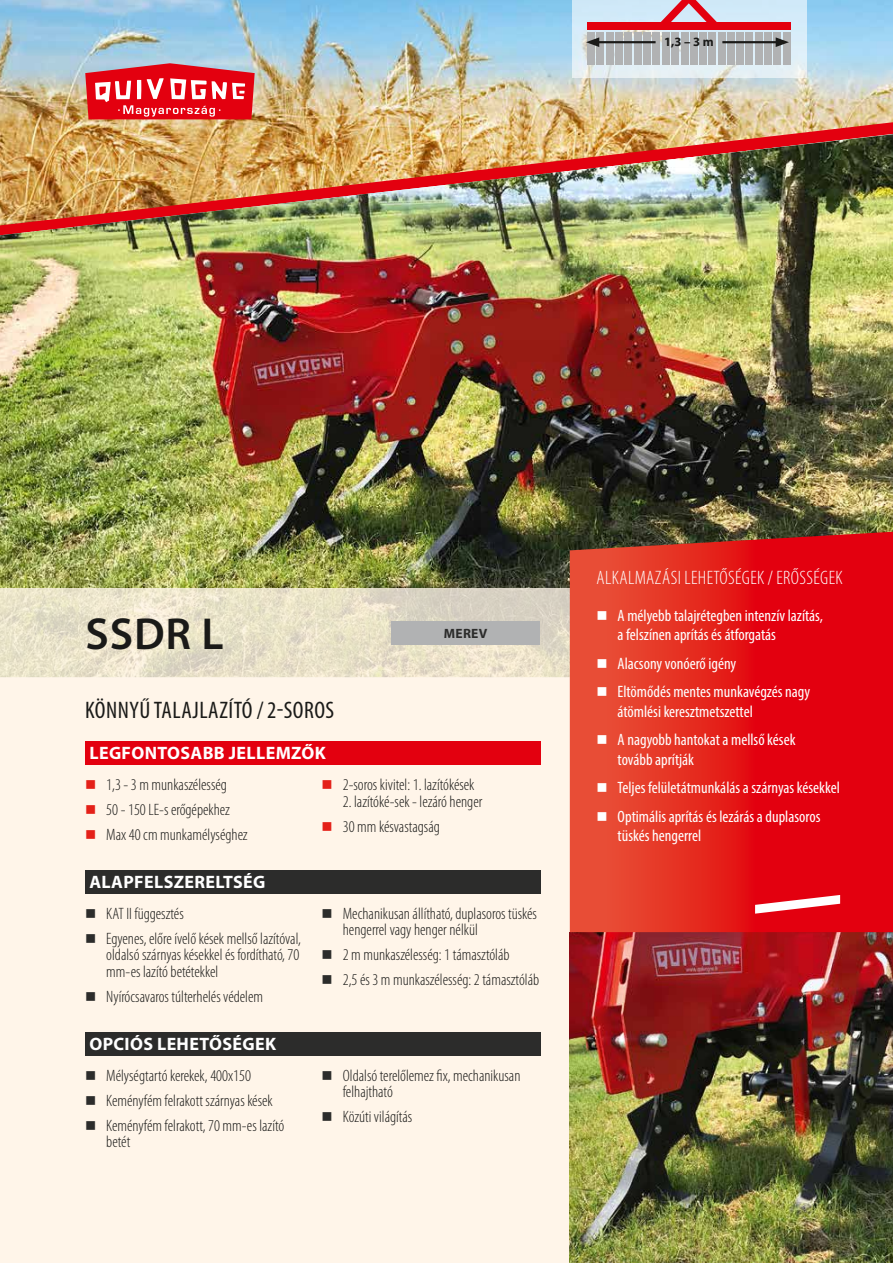
<style>
.page{position:relative;width:893px;height:1263px;background:#fff}
.page>*{position:absolute;margin:0;border:0;box-sizing:border-box;transform-origin:0 0}
.t1{font:600 45px "Myriad Pro";color:#1a1a18}
.t2{font:condensed 24px "Myriad Pro";letter-spacing:.02em;color:#1a1a18}
.t3{font:300 condensed 19.5px "Myriad Pro";letter-spacing:.02em;color:#fff}
.t4{font:700 18px "Myriad Pro";letter-spacing:.02em;color:#fff}
.t5{font:300 condensed 16.5px/25px "Myriad Pro";color:#1a1a18}
.t6{font:condensed 16.5px/28.3px "Myriad Pro";color:#fff}
.t7{font:700 13.5px "Myriad Pro";letter-spacing:.02em;color:#2c2c2b}
.t8{font:700 12.75px "Myriad Pro";color:#1a1a18}
</style>
<div class="page">
<img style="left:0;top:0;width:893px;height:122px">
<div style="left:0;top:678px;width:570px;height:585px;background:#fff5e9"></div>
<svg style="left:84px;top:60px;width:176px;height:59px;background:#df4d57"></svg>
<img style="left:570px;top:932px;width:323px;height:331px">
<img style="left:0;top:134px;width:893px;height:454px">
<svg style="left:0;top:588px;width:570px;height:90px;background:#e7e0c9"></svg>
<div style="left:85px;top:742px;width:455px;height:23px;background:#e3000f"></div>
<div style="left:85px;top:870px;width:455px;height:24px;background:#2c2c2b"></div>
<div style="left:85px;top:1032px;width:455px;height:23px;background:#2c2c2b"></div>
<svg style="left:570px;top:532px;width:323px;height:400px;background:#e01e1c"></svg>
<svg style="left:572px;top:0;width:234px;height:77px;background:#d7e8f1"></svg>
<div style="left:587px;top:22px;width:204px;height:8px;background:#e3000f"></div>
<svg style="left:659px;top:0;width:59px;height:22px"></svg>
<div style="left:587px;top:33px;width:7px;height:32px;background:#b1b2b3"></div>
<div style="left:606px;top:33px;width:7px;height:32px;background:#b1b2b3"></div>
<div style="left:625px;top:33px;width:7px;height:32px;background:#b1b2b3"></div>
<div style="left:643px;top:33px;width:8px;height:32px;background:#b1b2b3"></div>
<div style="left:662px;top:33px;width:7px;height:32px;background:#b1b2b3"></div>
<div style="left:681px;top:33px;width:7px;height:32px;background:#b1b2b3"></div>
<div style="left:699px;top:33px;width:7px;height:32px;background:#b1b2b3"></div>
<div style="left:718px;top:33px;width:7px;height:32px;background:#b1b2b3"></div>
<div style="left:736px;top:33px;width:8px;height:32px;background:#b1b2b3"></div>
<div style="left:755px;top:33px;width:7px;height:32px;background:#b1b2b3"></div>
<div style="left:774px;top:33px;width:7px;height:32px;background:#b1b2b3"></div>
<div style="left:597px;top:33px;width:7px;height:32px;background:#b1b2b3"></div>
<div style="left:615px;top:33px;width:7px;height:32px;background:#b1b2b3"></div>
<div style="left:634px;top:33px;width:7px;height:32px;background:#b1b2b3"></div>
<div style="left:653px;top:33px;width:7px;height:32px;background:#b1b2b3"></div>
<div style="left:671px;top:33px;width:8px;height:32px;background:#b1b2b3"></div>
<div style="left:690px;top:33px;width:7px;height:32px;background:#b1b2b3"></div>
<div style="left:709px;top:33px;width:7px;height:32px;background:#b1b2b3"></div>
<div style="left:727px;top:33px;width:8px;height:32px;background:#b1b2b3"></div>
<div style="left:746px;top:33px;width:7px;height:32px;background:#b1b2b3"></div>
<div style="left:764px;top:33px;width:7px;height:32px;background:#b1b2b3"></div>
<div style="left:783px;top:33px;width:7px;height:32px;background:#b1b2b3"></div>
<hr style="left:595px;top:41px;width:61px;height:2px;background:#1a1a18">
<svg style="left:586px;top:37px;width:13px;height:10px"></svg>
<hr style="left:722px;top:41px;width:58px;height:2px;background:#1a1a18">
<svg style="left:776px;top:37px;width:13px;height:10px"></svg>
<svg style="left:755px;top:895px;width:85px;height:19px"></svg>
<div style="left:391px;top:621px;width:149px;height:23px;background:#b1b2b3"></div>
<svg style="left:86px;top:780px;width:9px;height:9px"></svg>
<svg style="left:86px;top:805px;width:9px;height:9px"></svg>
<svg style="left:86px;top:830px;width:9px;height:9px"></svg>
<svg style="left:323px;top:780px;width:8px;height:9px"></svg>
<svg style="left:323px;top:822px;width:8px;height:9px"></svg>
<svg style="left:86px;top:909px;width:9px;height:9px"></svg>
<svg style="left:86px;top:934px;width:9px;height:9px"></svg>
<svg style="left:86px;top:992px;width:9px;height:9px"></svg>
<svg style="left:323px;top:909px;width:8px;height:9px"></svg>
<svg style="left:323px;top:950px;width:8px;height:9px"></svg>
<svg style="left:323px;top:975px;width:8px;height:9px"></svg>
<svg style="left:86px;top:1071px;width:9px;height:8px"></svg>
<svg style="left:86px;top:1096px;width:9px;height:8px"></svg>
<svg style="left:86px;top:1121px;width:9px;height:9px"></svg>
<svg style="left:323px;top:1071px;width:8px;height:8px"></svg>
<svg style="left:323px;top:1112px;width:8px;height:9px"></svg>
<svg style="left:598px;top:611px;width:8px;height:8px"></svg>
<svg style="left:598px;top:659px;width:8px;height:9px"></svg>
<svg style="left:598px;top:687px;width:8px;height:9px"></svg>
<svg style="left:598px;top:735px;width:8px;height:9px"></svg>
<svg style="left:598px;top:783px;width:8px;height:9px"></svg>
<svg style="left:598px;top:812px;width:8px;height:8px"></svg>
<p class="t8" style="left:664px;top:34px;width:51px">1,3 – 3 m</p>
<h1 class="t1" style="left:85px;top:605px;width:140px">SSDR L</h1>
<h2 class="t2" style="left:85px;top:696px;width:251px">KÖNNYŰ TALAJLAZÍTÓ / 2-SOROS</h2>
<p class="t4" style="left:89px;top:741px;width:238px">LEGFONTOSABB JELLEMZŐK</p>
<p class="t7" style="left:444px;top:624px;width:45px">MEREV</p>
<p class="t5" style="left:106px;top:773px;width:143px">1,3 - 3 m munkaszélesség<br>50 - 150 LE-s erőgépekhez<br>Max 40 cm munkamélységhez</p>
<p class="t5" style="left:343px;top:773px;width:133px">2-soros kivitel: 1. lazítókések</p>
<p class="t5" style="left:343px;top:789px;width:141px">2. lazítóké-sek - lezáró henger<br>30 mm késvastagság</p>
<p class="t4" style="left:89px;top:870px;width:178px">ALAPFELSZERELTSÉG</p>
<p class="t5" style="left:106px;top:901px;width:196px">KAT II függesztés<br>Egyenes, előre ívelő kések mellső lazítóval,</p>
<p class="t5" style="left:106px;top:947px;width:195px;line-height:16.5px">oldalsó szárnyas késekkel és fordítható, 70 mm-es lazító betétekkel</p>
<p class="t5" style="left:106px;top:984px;width:158px">Nyírócsavaros túlterhelés védelem</p>
<p class="t4" style="left:89px;top:1032px;width:188px">OPCIÓS LEHETŐSÉGEK</p>
<p class="t5" style="left:106px;top:1063px;width:180px">Mélységtartó kerekek, 400x150<br>Keményfém felrakott szárnyas kések<br>Keményfém felrakott, 70 mm-es lazító</p>
<p class="t5" style="left:106px;top:1129px;width:26px">betét</p>
<p class="t5" style="left:343px;top:905px;width:196px;line-height:16.5px">Mechanikusan állítható, duplasoros tüskés hengerrel vagy henger nélkül</p>
<p class="t5" style="left:343px;top:943px;width:198px">2 m munkaszélesség: 1 támasztóláb<br>2,5 és 3 m munkaszélesség: 2 támasztóláb</p>
<p class="t5" style="left:343px;top:1067px;width:179px;line-height:16.5px">Oldalsó terelőlemez fix, mechanikusan felhajtható</p>
<p class="t5" style="left:343px;top:1104px;width:71px">Közúti világítás</p>
<p class="t3" style="left:597px;top:567px;width:248px">ALKALMAZÁSI LEHETŐSÉGEK / ERŐSSÉGEK</p>
<p class="t6" style="left:618px;top:605px;width:207px;line-height:19.8px">A mélyebb talajrétegben intenzív lazítás, a felszínen aprítás és átforgatás</p>
<p class="t6" style="left:618px;top:649px;width:194px">Alacsony vonóerő igény<br>Eltömődés mentes munkavégzés nagy</p>
<p class="t6" style="left:618px;top:697px;width:179px">átömlési keresztmetszettel<br>A nagyobb hantokat a mellső kések</p>
<p class="t6" style="left:618px;top:745px;width:224px">tovább aprítják<br>Teljes felületátmunkálás a szárnyas késekkel<br>Optimális aprítás és lezárás a duplasoros</p>
<p class="t6" style="left:618px;top:821px;width:85px">tüskés hengerrel</p>
</div>
